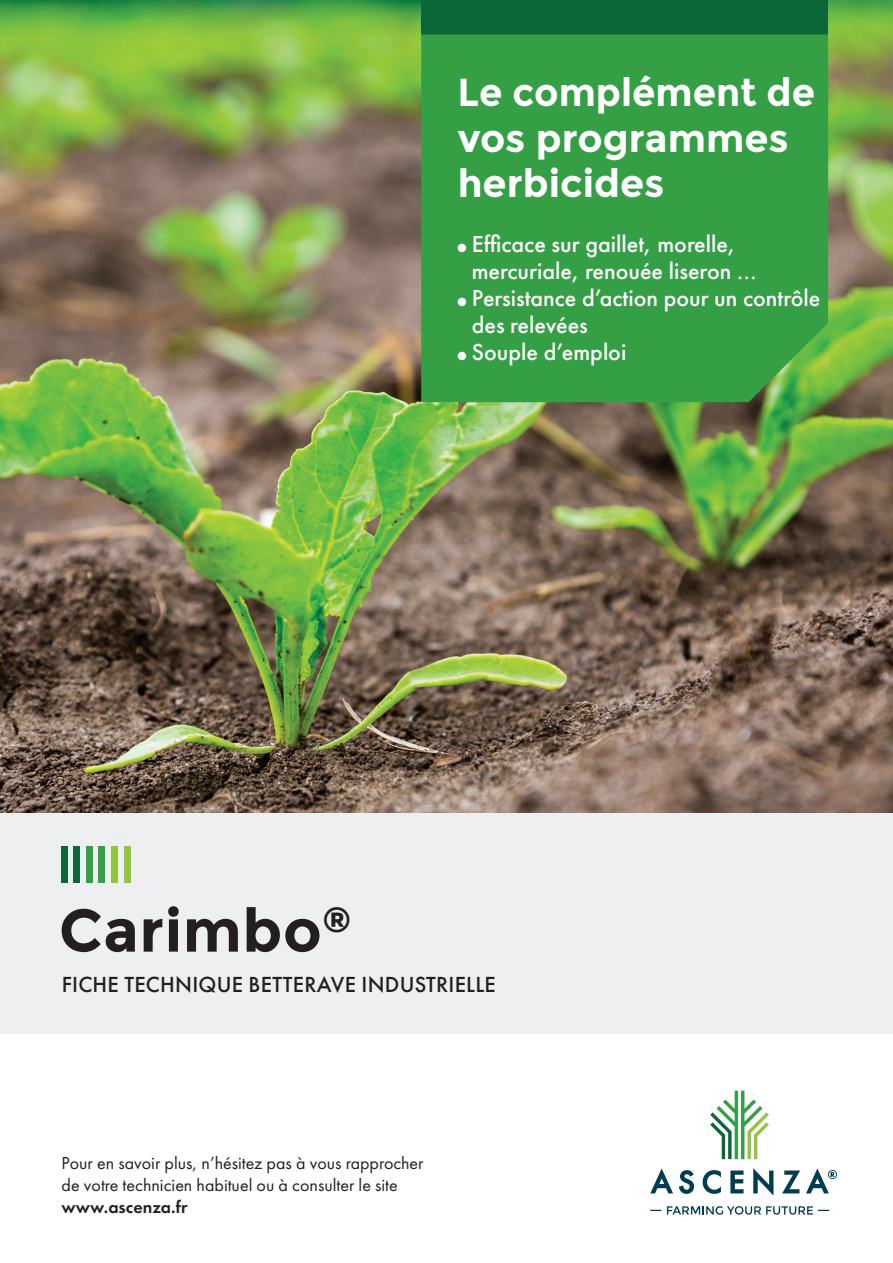
<style>
.page{position:relative;width:893px;height:1263px;background:#fff}
.page>*{position:absolute;margin:0;border:0;box-sizing:border-box;transform-origin:0 0}
.t1{font:700 60px "Montserrat";letter-spacing:.01em;color:#231f20}
.t2{font:700 39px/45px "Montserrat";color:#fff}
.t3{font:500 24px/27px "Futura PT";color:#fff}
.t4{font:500 22.65px "Futura PT";letter-spacing:.01em;color:#231f20}
.t5{font:18px/21.6px "Futura PT";color:#231f20}
.t6{font:600 18px "Futura PT";color:#231f20}
</style>
<div class="page">
<img style="left:0;top:0;width:893px;height:813px">
<div style="left:421px;top:0;width:407px;height:35px;background:#0b6737"></div>
<svg style="left:421px;top:35px;width:407px;height:367px;background:#359e44"></svg>
<div style="left:0;top:813px;width:893px;height:221px;background:#edeff0"></div>
<div style="left:62px;top:846px;width:6px;height:36px;background:#0b6737"></div>
<div style="left:74px;top:846px;width:6px;height:36px;background:#0b6737"></div>
<div style="left:86px;top:846px;width:7px;height:36px;background:#349f44"></div>
<div style="left:99px;top:846px;width:6px;height:36px;background:#349f44"></div>
<div style="left:111px;top:846px;width:7px;height:36px;background:#92c73d"></div>
<div style="left:124px;top:846px;width:6px;height:36px;background:#92c73d"></div>
<div style="left:458px;top:244px;width:8px;height:8px;background:#fff;border-radius:50%"></div>
<div style="left:458px;top:298px;width:8px;height:8px;background:#fff;border-radius:50%"></div>
<div style="left:458px;top:352px;width:8px;height:8px;background:#fff;border-radius:50%"></div>
<svg style="left:679px;top:1170px;width:15px;height:24px"></svg>
<svg style="left:703px;top:1170px;width:18px;height:24px"></svg>
<svg style="left:730px;top:1170px;width:13px;height:23px"></svg>
<svg style="left:753px;top:1168px;width:20px;height:27px"></svg>
<svg style="left:782px;top:1170px;width:18px;height:23px"></svg>
<svg style="left:650px;top:1168px;width:23px;height:25px"></svg>
<svg style="left:710px;top:1091px;width:59px;height:68px"></svg>
<svg style="left:806px;top:1168px;width:31px;height:25px"></svg>
<svg style="left:667px;top:1206px;width:162px;height:9px"></svg>
<h2 class="t2" style="left:458px;top:70px;width:359px">Le complément de vos programmes herbicides</h2>
<p class="t3" style="left:472px;top:231px;width:350px">Efficace sur gaillet, morelle, mercuriale, renouée liseron ...<br>Persistance d’action pour un contrôle des relevées<br>Souple d’emploi</p>
<h1 class="t1" style="left:59px;top:895px;width:294px">Carimbo<sup>®</sup></h1>
<p class="t4" style="left:62px;top:971px;width:436px">FICHE TECHNIQUE BETTERAVE INDUSTRIELLE</p>
<p class="t5" style="left:62px;top:1152px;width:363px">Pour en savoir plus, n’hésitez pas à vous rapprocher de votre technicien habituel ou à consulter le site</p>
<p class="t6" style="left:62px;top:1195px;width:127px">www.ascenza.fr</p>
</div>
